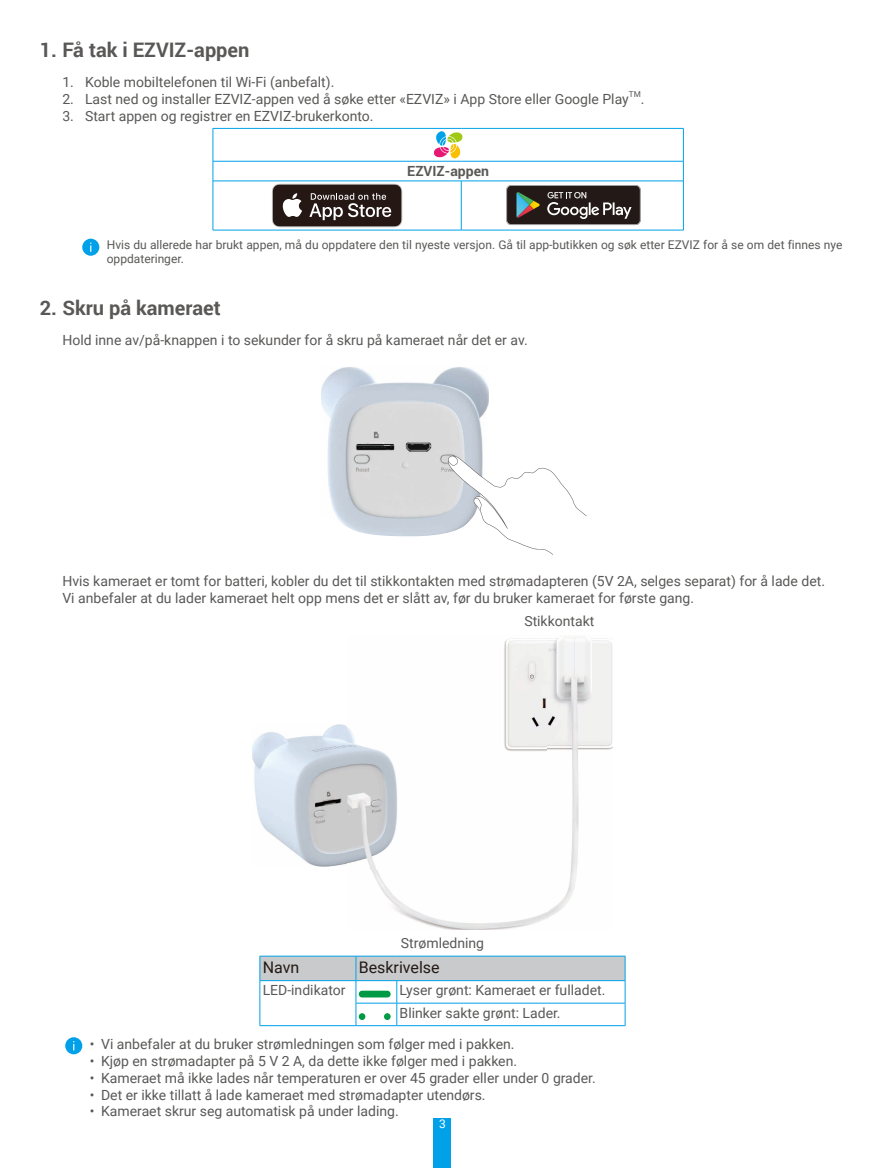
<style>
.page{position:relative;width:885px;height:1168px;background:#fff}
.page>*{position:absolute;margin:0;border:0;box-sizing:border-box;transform-origin:0 0}
.t1{font:700 20px "Roboto";color:#595857}
.t2{font:16px "Roboto";color:#231916}
.t3{font:14px/16.8px "Roboto";color:#595857}
.t4{font:700 14px "Roboto";color:#595857}
.t5{font:12px/14.4px "Roboto";color:#595857}
.t6{font:12px "Roboto";color:#fff}
.t7{font:8.2px "Roboto";color:#595857}
</style>
<div class="page">
<div style="left:434px;top:1118px;width:17px;height:50px;background:#00a1e9"></div>
<hr style="left:683px;top:128px;width:1px;height:33px;background:#00a1e9">
<svg style="left:683px;top:161px;width:1px;height:20px"></svg>
<hr style="left:213px;top:128px;width:248px;height:1px;background:#00a1e9">
<hr style="left:212px;top:128px;width:1px;height:33px;background:#00a1e9">
<hr style="left:461px;top:128px;width:222px;height:1px;background:#00a1e9">
<hr style="left:213px;top:161px;width:248px;height:1px;background:#00a1e9">
<svg style="left:212px;top:161px;width:1px;height:20px"></svg>
<hr style="left:461px;top:161px;width:222px;height:1px;background:#00a1e9">
<hr style="left:213px;top:181px;width:248px;height:1px;background:#00a1e9">
<hr style="left:212px;top:181px;width:1px;height:49px;background:#00a1e9">
<hr style="left:461px;top:181px;width:222px;height:1px;background:#00a1e9">
<hr style="left:461px;top:181px;width:1px;height:49px;background:#00a1e9">
<hr style="left:683px;top:181px;width:1px;height:49px;background:#00a1e9">
<hr style="left:213px;top:230px;width:248px;height:1px;background:#00a1e9">
<hr style="left:461px;top:230px;width:222px;height:1px;background:#00a1e9">
<svg style="left:433px;top:131px;width:29px;height:27px"></svg>
<svg style="left:272px;top:184px;width:130px;height:43px;background:#4d4340"></svg>
<svg style="left:506px;top:185px;width:134px;height:40px;background:#443f3b"></svg>
<div style="left:82px;top:239px;width:17px;height:17px;background:#00a1e9;border-radius:50%"></div>
<img style="left:321px;top:367px;width:168px;height:170px">
<svg style="left:448px;top:456px;width:138px;height:99px"></svg>
<img style="left:252px;top:725px;width:96px;height:141px">
<img style="left:348px;top:637px;width:264px;height:292px">
<hr style="left:259px;top:1025px;width:97px;height:1px;background:#00a1e9">
<svg style="left:259px;top:956px;width:366px;height:69px"></svg>
<hr style="left:356px;top:1025px;width:41px;height:1px;background:#00a1e9">
<hr style="left:397px;top:1025px;width:228px;height:1px;background:#00a1e9">
<div style="left:359px;top:991px;width:31px;height:6px;background:#094;border-radius:3px"></div>
<div style="left:359px;top:1013px;width:6px;height:7px;background:#094;border-radius:50%"></div>
<div style="left:384px;top:1013px;width:6px;height:7px;background:#094;border-radius:50%"></div>
<div style="left:65px;top:1037px;width:17px;height:17px;background:#00a1e9;border-radius:50%"></div>
<h1 class="t1" style="left:40px;top:36px;width:211px">1. Få tak i EZVIZ-appen</h1>
<p class="t3" style="left:62px;top:73px;width:273px">1. Koble mobiltelefonen til Wi-Fi (anbefalt).</p>
<p class="t3" style="left:62px;top:90px;width:568px">2. Last ned og installer EZVIZ-appen ved å søke etter «EZVIZ» i App Store eller Google Play</p>
<p class="t7" style="left:628px;top:88px;width:13px">TM</p>
<p class="t3" style="left:640px;top:90px;width:5px">.</p>
<p class="t3" style="left:62px;top:107px;width:313px">3. Start appen og registrer en EZVIZ-brukerkonto.</p>
<p class="t4" style="left:407px;top:161px;width:83px">EZVIZ-appen</p>
<p class="t5" style="left:107px;top:237px;width:737px">Hvis du allerede har brukt appen, må du oppdatere den til nyeste versjon. Gå til app-butikken og søk etter EZVIZ for å se om det finnes nye oppdateringer.</p>
<h1 class="t1" style="left:40px;top:293px;width:182px">2. Skru på kameraet</h1>
<p class="t3" style="left:62px;top:331px;width:467px">Hold inne av/på-knappen i to sekunder for å skru på kameraet når det er av.</p>
<p class="t3" style="left:62px;top:572px;width:764px">Hvis kameraet er tomt for batteri, kobler du det til stikkontakten med strømadapteren (5V 2A, selges separat) for å lade det.<br>Vi anbefaler at du lader kameraet helt opp mens det er slått av, før du bruker kameraet for første gang.</p>
<p class="t3" style="left:524px;top:612px;width:72px">Stikkontakt</p>
<p class="t3" style="left:401px;top:934px;width:85px">Strømledning</p>
<p class="t2" style="left:263px;top:956px;width:38px">Navn</p>
<p class="t2" style="left:359px;top:956px;width:82px">Beskrivelse</p>
<p class="t3" style="left:263px;top:981px;width:84px">LED-indikator</p>
<p class="t3" style="left:399px;top:979px;width:207px;line-height:22.6px">Lyser grønt: Kameraet er fulladet.<br>Blinker sakte grønt: Lader.</p>
<p class="t3" style="left:90px;top:1035px;width:426px">• Vi anbefaler at du bruker strømledningen som følger med i pakken.</p>
<p class="t3" style="left:90px;top:1052px;width:429px">• Kjøp en strømadapter på 5 V 2 A, da dette ikke følger med i pakken.</p>
<p class="t3" style="left:90px;top:1069px;width:507px">• Kameraet må ikke lades når temperaturen er over 45 grader eller under 0 grader.</p>
<p class="t3" style="left:90px;top:1086px;width:397px">• Det er ikke tillatt å lade kameraet med strømadapter utendørs.</p>
<p class="t3" style="left:90px;top:1102px;width:310px">• Kameraet skrur seg automatisk på under lading.</p>
<p class="t6" style="left:439px;top:1116px;width:8px">3</p>
</div>
